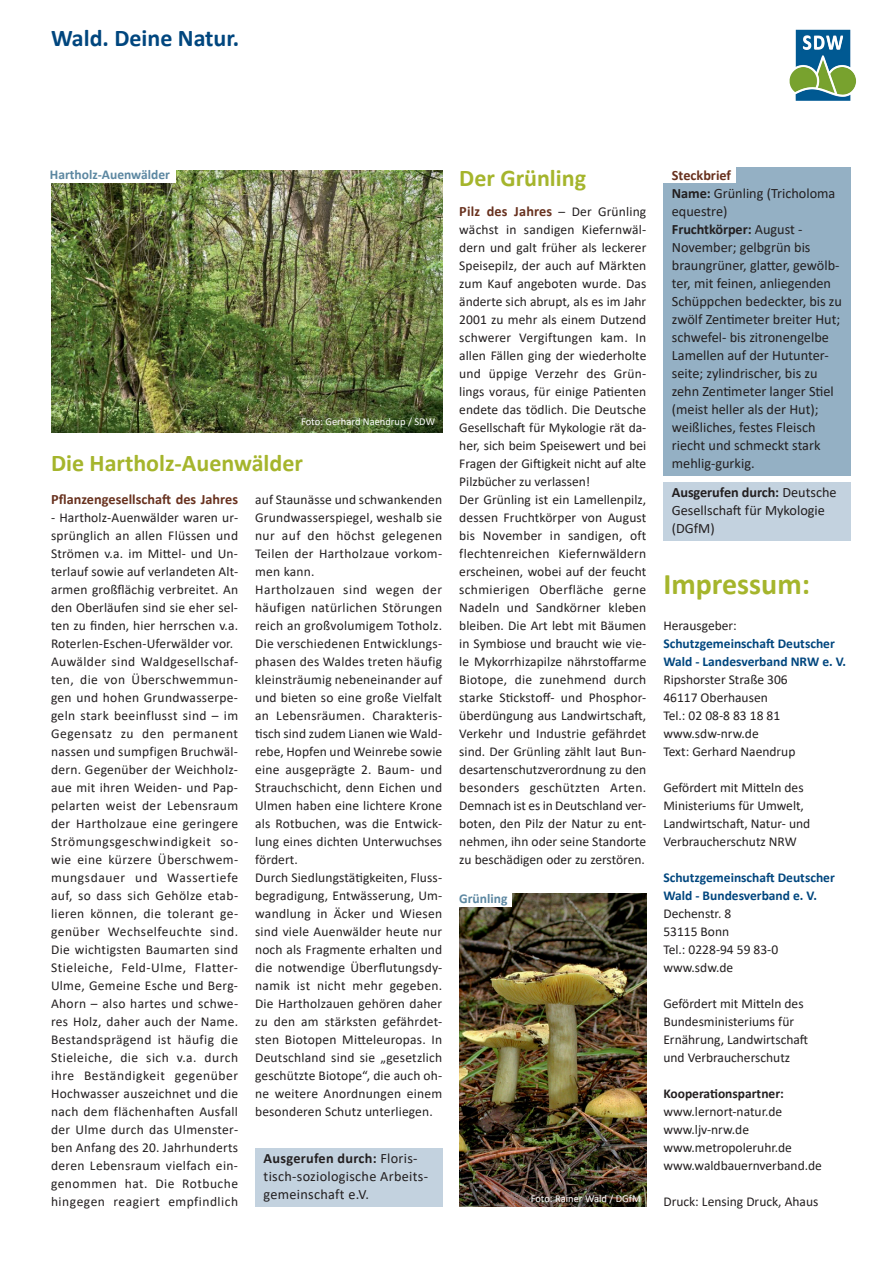
<style>
.page{position:relative;width:893px;height:1263px;background:#fff}
.page>*{position:absolute;margin:0;border:0;box-sizing:border-box;transform-origin:0 0}
.t1{font:700 30px "Calibri";color:#a5b52c}
.t2{font:700 24px "Calibri";color:#a5b52c}
.t3{font:700 24px "Calibri";color:#00467e}
.t4{font:14.25px/18px "Calibri";color:#231f20}
.t5{font:14.25px/18px "Calibri";letter-spacing:.02em;color:#231f20}
.t6{font:700 14.25px "Calibri";letter-spacing:.005em;color:#68311e}
.t7{font:13.5px/18px "Calibri";letter-spacing:.01em;color:#231f20}
.t8{font:700 13.5px/18px "Calibri";color:#00467e}
.t9{font:700 13.5px "Calibri";color:#5c87a1}
.t10{font:700 13.5px "Calibri";color:#231f20}
.t11{font:10.5px "Calibri";color:#fff}
.s1{font-weight:700}
.s2{font-weight:400;font-size:13.5px;color:#231f20}
.s3{font-weight:700;color:#68311e}
</style>
<div class="page">
<svg style="left:789px;top:29px;width:67px;height:72px"></svg>
<img style="left:796px;top:30px;width:32px;height:42px">
<img style="left:51px;top:170px;width:391px;height:262px">
<img style="left:459px;top:894px;width:187px;height:312px">
<div style="left:459px;top:893px;width:53px;height:14px;background:#fff"></div>
<div style="left:255px;top:1148px;width:187px;height:58px;background:#c3d2df"></div>
<div style="left:50px;top:169px;width:125px;height:13px;background:#fff"></div>
<div style="left:736px;top:167px;width:114px;height:21px;background:#94b0c4"></div>
<div style="left:663px;top:183px;width:187px;height:41px;background:#94b0c4"></div>
<div style="left:663px;top:219px;width:187px;height:257px;background:#94b0c4"></div>
<div style="left:663px;top:482px;width:187px;height:59px;background:#c3d2df"></div>
<h2 class="t3" style="left:51px;top:21px;width:190px">Wald. Deine Natur.</h2>
<p class="t9" style="left:50px;top:165px;width:122px">Hartholz-Auenwälder</p>
<p class="t11" style="left:301px;top:414px;width:135px">Foto: Gerhard Naendrup / SDW</p>
<h2 class="t2" style="left:51px;top:446px;width:253px">Die Hartholz-Auenwälder</h2>
<p class="t7" style="left:255px;top:490px;width:189px">auf Staunässe und schwankenden<br>Grundwasserspiegel, weshalb sie nur auf den höchst gelegenen<br>Teilen der Hartholzaue vorkom&shy;men kann.<br>Hartholzauen sind wegen der häufigen natürlichen Störungen reich an großvolumigem Totholz.<br>Die verschiedenen Entwicklungs&shy;phasen des Waldes treten häufig kleinsträumig nebeneinander auf und bieten so eine große Vielfalt an Lebensräumen. Charakteris&shy;tisch sind zudem Lianen wie Wald&shy;rebe, Hopfen und Weinrebe sowie eine ausgeprägte 2. Baum- und<br>Strauchschicht, denn Eichen und<br>Ulmen haben eine lichtere Krone als Rotbuchen, was die Entwick&shy;lung eines dichten Unterwuchses fördert.<br>Durch Siedlungstätigkeiten, Fluss&shy;begradigung, Entwässerung, Um&shy;wandlung in Äcker und Wiesen sind viele Auenwälder heute nur noch als Fragmente erhalten und die notwendige Überflutungsdy&shy;namik ist nicht mehr gegeben.<br>Die Hartholzauen gehören daher zu den am stärksten gefährdet&shy;sten Biotopen Mitteleuropas. In<br>Deutschland sind sie „gesetzlich geschützte Biotope“, die auch oh&shy;ne weitere Anordnungen einem besonderen Schutz unterliegen.</p>
<p class="t5" style="left:264px;top:1148px;width:166px"><span class="s1">Ausgerufen durch:</span> Floris&shy;tisch-soziologische Arbeits&shy;gemeinschaft e.V.</p>
<p class="t6" style="left:51px;top:489px;width:189px">Pflanzengesellschaft des Jahres</p>
<p class="t7" style="left:51px;top:508px;width:189px">- Hartholz-Auenwälder waren ur&shy;sprünglich an allen Flüssen und<br>Strömen v.a. im Mittel- und Un&shy;terlauf sowie auf verlandeten Alt&shy;armen großflächig verbreitet. An den Oberläufen sind sie eher sel&shy;ten zu finden, hier herrschen v.a.<br>Roterlen-Eschen-Uferwälder vor.<br>Auwälder sind Waldgesellschaf&shy;ten, die von Überschwemmun&shy;gen und hohen Grundwasserpe&shy;geln stark beeinflusst sind – im<br>Gegensatz zu den permanent nassen und sumpfigen Bruchwäl&shy;dern. Gegenüber der Weichholz&shy;aue mit ihren Weiden- und Pap&shy;pelarten weist der Lebensraum der Hartholzaue eine geringere<br>Strömungsgeschwindigkeit so&shy;wie eine kürzere Überschwem&shy;mungsdauer und Wassertiefe auf, so dass sich Gehölze etab&shy;lieren können, die tolerant ge&shy;genüber Wechselfeuchte sind.<br>Die wichtigsten Baumarten sind<br>Stieleiche, Feld-Ulme, Flatter-<br>Ulme, Gemeine Esche und Berg-<br>Ahorn – also hartes und schwe&shy;res Holz, daher auch der Name.<br>Bestandsprägend ist häufig die<br>Stieleiche, die sich v.a. durch ihre Beständigkeit gegenüber<br>Hochwasser auszeichnet und die nach dem flächenhaften Ausfall der Ulme durch das Ulmenster&shy;ben Anfang des 20. Jahrhunderts deren Lebensraum vielfach ein&shy;genommen hat. Die Rotbuche hingegen reagiert empfindlich</p>
<h2 class="t2" style="left:459px;top:161px;width:128px">Der Grünling</h2>
<p class="t6" style="left:459px;top:201px;width:189px">Pilz des Jahres <span class="s2">– Der Grünling</span></p>
<p class="t7" style="left:459px;top:220px;width:189px">wächst in sandigen Kiefernwäl&shy;dern und galt früher als leckerer<br>Speisepilz, der auch auf Märkten zum Kauf angeboten wurde. Das änderte sich abrupt, als es im Jahr<br>2001 zu mehr als einem Dutzend schwerer Vergiftungen kam. In allen Fällen ging der wiederholte und üppige Verzehr des Grün&shy;lings voraus, für einige Patienten endete das tödlich. Die Deutsche<br>Gesellschaft für Mykologie rät da&shy;her, sich beim Speisewert und bei<br>Fragen der Giftigkeit nicht auf alte<br>Pilzbücher zu verlassen!<br>Der Grünling ist ein Lamellenpilz, dessen Fruchtkörper von August bis November in sandigen, oft flechtenreichen Kiefernwäldern erscheinen, wobei auf der feucht schmierigen Oberfläche gerne<br>Nadeln und Sandkörner kleben bleiben. Die Art lebt mit Bäumen in Symbiose und braucht wie vie&shy;le Mykorrhizapilze nährstoffarme<br>Biotope, die zunehmend durch starke Stickstoff- und Phosphor&shy;überdüngung aus Landwirtschaft,<br>Verkehr und Industrie gefährdet sind. Der Grünling zählt laut Bun&shy;desartenschutzverordnung zu den besonders geschützten Arten.<br>Demnach ist es in Deutschland ver&shy;boten, den Pilz der Natur zu ent&shy;nehmen, ihn oder seine Standorte zu beschädigen oder zu zerstören.</p>
<p class="t9" style="left:459px;top:889px;width:50px">Grünling</p>
<p class="t11" style="left:531px;top:1191px;width:112px">Foto: Rainer Wald / DGfM</p>
<p class="t4" style="left:672px;top:166px;width:172px"><span class="s3">Steckbrief<br></span><span class="s1">Name:</span> Grünling (Tricholoma equestre)<br><span class="s1">Fruchtkörper:</span> August -<br>November; gelbgrün bis braungrüner, glatter, gewölb&shy;ter, mit feinen, anliegenden<br>Schüppchen bedeckter, bis zu zwölf Zentimeter breiter Hut; schwefel- bis zitronengelbe<br>Lamellen auf der Hutunter&shy;seite; zylindrischer, bis zu zehn Zentimeter langer Stiel (meist heller als der Hut); weißliches, festes Fleisch riecht und schmeckt stark mehlig-gurkig.</p>
<p class="t4" style="left:672px;top:483px;width:166px"><span class="s1">Ausgerufen durch:</span> Deutsche<br>Gesellschaft für Mykologie (DGfM)</p>
<h1 class="t1" style="left:663px;top:563px;width:148px">Impressum:</h1>
<p class="t7" style="left:663px;top:616px;width:75px">Herausgeber:</p>
<p class="t8" style="left:663px;top:634px;width:184px">Schutzgemeinschaft Deutscher<br>Wald - Landesverband NRW e. V.</p>
<p class="t7" style="left:663px;top:670px;width:134px">Ripshorster Straße 306<br>46117 Oberhausen<br>Tel.: 02 08-8 83 18 81 www.sdw-nrw.de<br>Text: Gerhard Naendrup</p>
<p class="t7" style="left:663px;top:778px;width:148px">Gefördert mit Mitteln des<br>Ministeriums für Umwelt,<br>Landwirtschaft, Natur- und<br>Verbraucherschutz NRW</p>
<p class="t8" style="left:663px;top:868px;width:173px">Schutzgemeinschaft Deutscher<br>Wald - Bundesverband e. V.</p>
<p class="t7" style="left:663px;top:904px;width:116px">Dechenstr. 8<br>53115 Bonn<br>Tel.: 0228-94 59 83-0 www.sdw.de</p>
<p class="t7" style="left:663px;top:994px;width:146px">Gefördert mit Mitteln des<br>Bundesministeriums für<br>Ernährung, Landwirtschaft und Verbraucherschutz</p>
<p class="t10" style="left:663px;top:1084px;width:122px">Kooperationspartner:</p>
<p class="t7" style="left:663px;top:1102px;width:160px">www.lernort-natur.de www.ljv-nrw.de www.metropoleruhr.de www.waldbauernverband.de</p>
<p class="t7" style="left:663px;top:1192px;width:157px">Druck: Lensing Druck, Ahaus</p>
</div>
